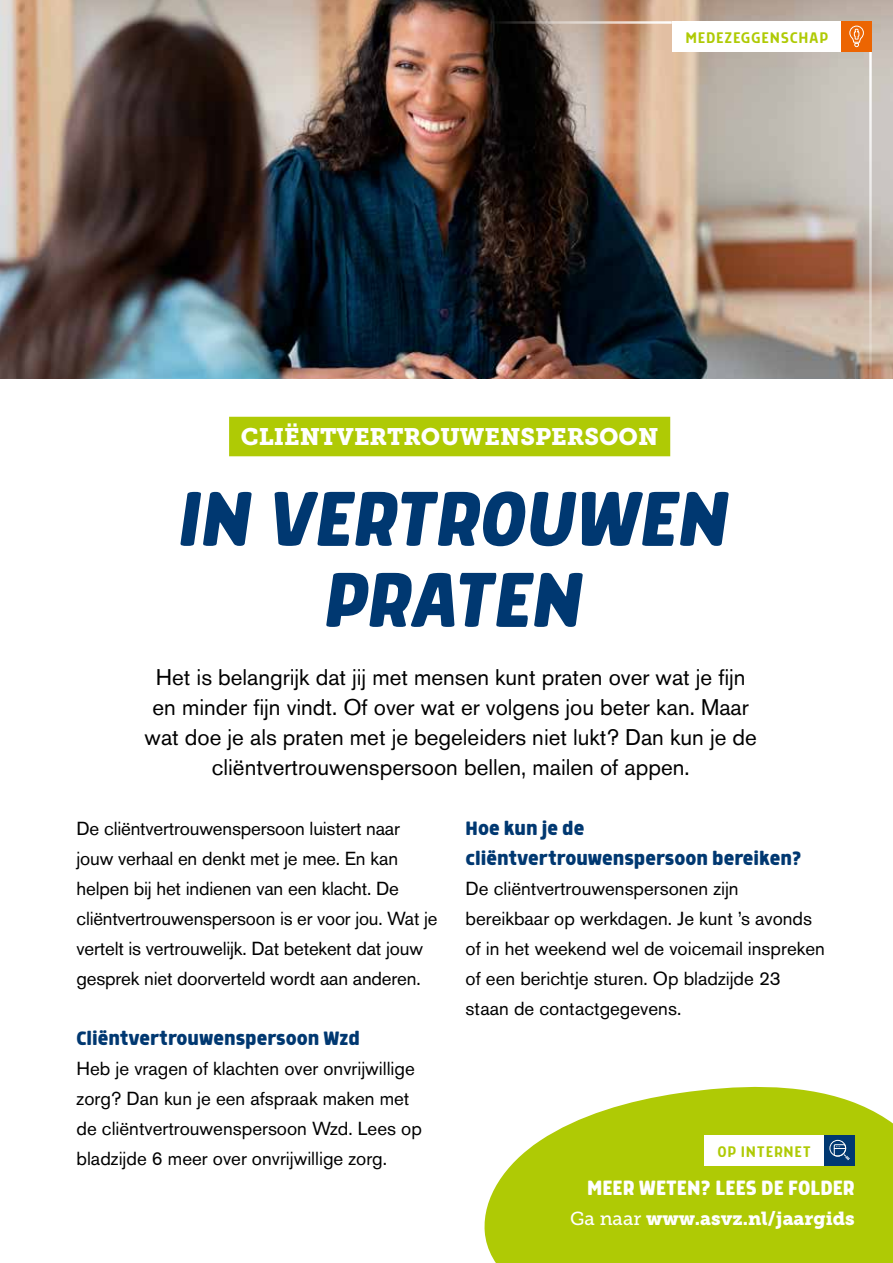
<style>
.page{position:relative;width:893px;height:1263px;background:#fff}
.page>*{position:absolute;margin:0;border:0;box-sizing:border-box;transform-origin:0 0}
.t1{font:italic 700 90px/81px "Morl";color:#003871;text-align:center}
.t2{font:700 24px "Morl";color:#fff}
.t3{font:23.7px "Museo Slab 900";color:#fff}
.t4{font:22.5px/30px "Akzidenz Grotesk Pro";color:#000;text-align:center}
.t5{font:700 22.5px/30px "Morl";color:#003871}
.t6{font:18.75px/30px "Akzidenz Grotesk Pro";color:#000}
.t7{font:18.75px "Museo Slab 900";color:#fff}
.t8{font:17.85px "Morl";letter-spacing:.04em;color:#afca05}
.s1{font-family:"Museo Slab 500"}
</style>
<div class="page">
<img style="left:0;top:0;width:893px;height:378px">
<hr style="left:869px;top:51px;width:3px;height:383px;background:#fff">
<hr style="left:488px;top:21px;width:184px;height:3px;background:#fff">
<div style="left:672px;top:21px;width:170px;height:30px;background:#fff"></div>
<div style="left:841px;top:21px;width:31px;height:30px;background:#ec6502"></div>
<svg style="left:849px;top:25px;width:15px;height:23px"></svg>
<div style="left:229px;top:417px;width:441px;height:39px;background:#afca05"></div>
<svg style="left:484px;top:1086px;width:409px;height:177px;fill:#afca05"></svg>
<div style="left:704px;top:1135px;width:120px;height:30px;background:#fff"></div>
<div style="left:824px;top:1135px;width:31px;height:30px;background:#003871"></div>
<div style="left:829px;top:1140px;width:17px;height:16px;border:1px solid #fff;border-radius:50%"></div>
<svg style="left:833px;top:1144px;width:17px;height:17px"></svg>
<p class="t8" style="left:685px;top:28px;width:144px">MEDEZEGGENSCHAP</p>
<p class="t3" style="left:241px;top:423px;width:419px">CLIËNTVERTROUWENSPERSOON</p>
<h1 class="t1" style="left:176px;top:476px;width:552px">IN VERTROUWEN<br>PRATEN</h1>
<p class="t4" style="left:145px;top:662px;width:614px">Het is belangrijk dat jij met mensen kunt praten over wat je fijn en minder fijn vindt. Of over wat er volgens jou beter kan. Maar wat doe je als praten met je begeleiders niet lukt? Dan kun je de cliëntvertrouwenspersoon bellen, mailen of appen.</p>
<p class="t6" style="left:77px;top:813px;width:362px">De cliëntvertrouwenspersoon luistert naar jouw verhaal en denkt met je mee. En kan helpen bij het indienen van een klacht. De cliëntvertrouwenspersoon is er voor jou. Wat je vertelt is vertrouwelijk. Dat betekent dat jouw gesprek niet doorverteld wordt aan anderen.</p>
<p class="t5" style="left:77px;top:1023px;width:285px">Cliëntvertrouwenspersoon Wzd</p>
<p class="t6" style="left:77px;top:1053px;width:347px">Heb je vragen of klachten over onvrijwillige zorg? Dan kun je een afspraak maken met de cliëntvertrouwenspersoon Wzd. Lees op bladzijde 6 meer over onvrijwillige zorg.</p>
<p class="t5" style="left:466px;top:813px;width:338px">Hoe kun je de cliëntvertrouwenspersoon bereiken?</p>
<p class="t6" style="left:466px;top:873px;width:361px">De cliëntvertrouwenspersonen zijn bereikbaar op werkdagen. Je kunt ’s avonds of in het weekend wel de voicemail inspreken of een berichtje sturen. Op bladzijde 23 staan de contactgegevens.</p>
<p class="t8" style="left:717px;top:1141px;width:95px">OP INTERNET</p>
<p class="t2" style="left:587px;top:1174px;width:269px">MEER WETEN? LEES DE FOLDER</p>
<p class="t7" style="left:570px;top:1207px;width:286px"><span class="s1">Ga naar</span> www.asvz.nl/jaargids</p>
</div>
